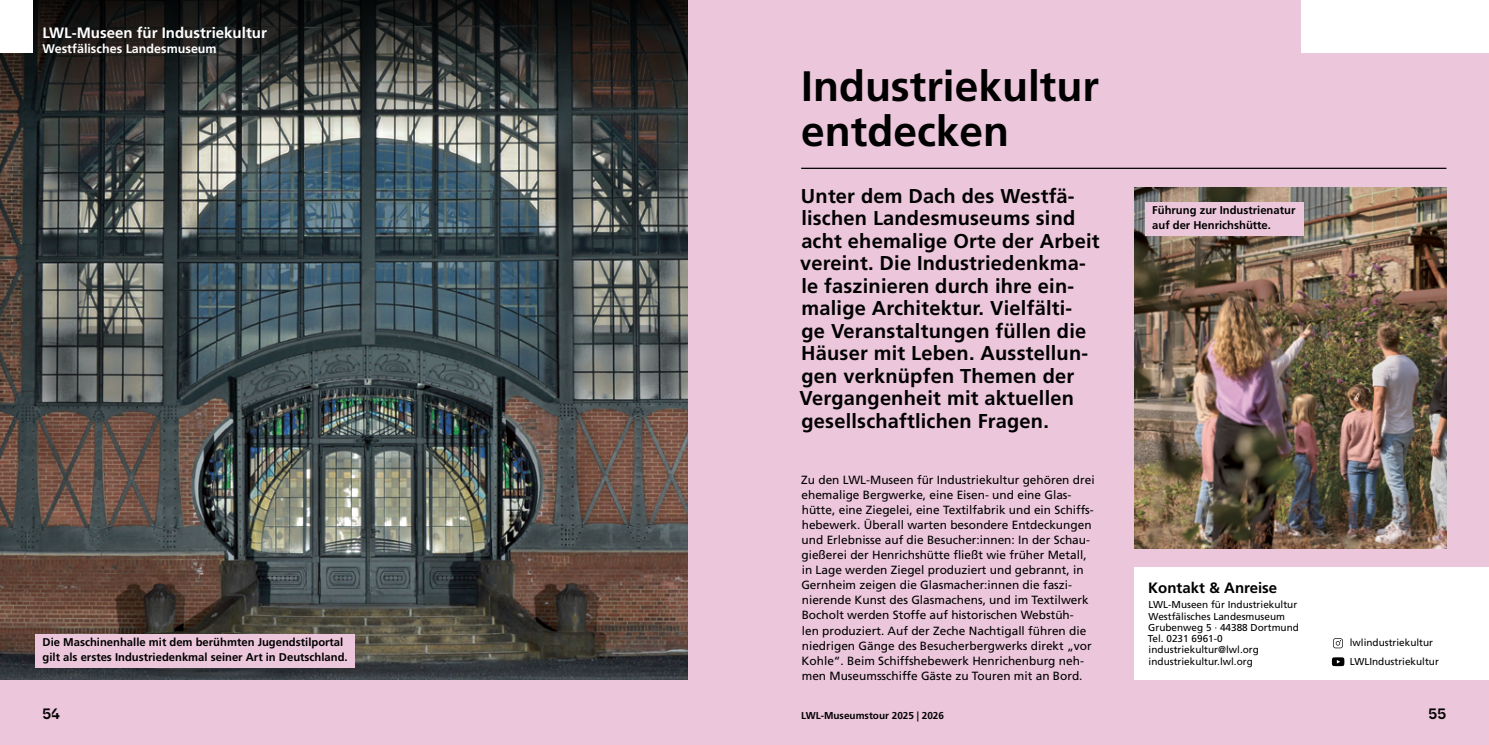
<style>
.page{position:relative;width:1489px;height:745px;background:#fff}
.page>*{position:absolute;margin:0;border:0;box-sizing:border-box;transform-origin:0 0}
.t1{font:700 42.5px/45px "Frutiger LT Std";color:#000}
.t2{font:700 20px/22.5px "Frutiger LT Std";letter-spacing:.01em;color:#000}
.t3{font:700 15px "Frutiger LT Std";color:#fff}
.t4{font:700 15px "Frutiger LT Std";color:#000}
.t5{font:600 15px "Safiro";color:#000}
.t6{font:700 12.5px "Frutiger LT Std";color:#fff}
.t7{font:11.88px/15px "Frutiger LT Std";color:#000}
.t8{font:700 11.25px/15px "Frutiger LT Std";color:#000}
.t9{font:10px/11.2px "Frutiger LT Std";color:#000}
.t10{font:700 10px "Frutiger LT Std";color:#000}
</style>
<div class="page">
<div style="left:0;top:0;width:1488px;height:744px;background:#ecc6db"></div>
<img style="left:0;top:131px;width:687px;height:548px">
<svg style="left:0;top:0;width:687px;height:131px"></svg>
<div style="left:0;top:0;width:33px;height:53px;background:#fff"></div>
<div style="left:1300px;top:0;width:188px;height:52px;background:#fff"></div>
<hr style="left:801px;top:168px;width:645px;height:1px;background:#000">
<div style="left:1134px;top:566px;width:354px;height:113px;background:#fff"></div>
<img style="left:1134px;top:188px;width:312px;height:360px">
<svg style="left:1333px;top:638px;width:9px;height:10px"></svg>
<svg style="left:1331px;top:657px;width:13px;height:8px"></svg>
<div style="left:35px;top:633px;width:320px;height:34px;background:#ecc6db"></div>
<div style="left:1144px;top:202px;width:159px;height:33px;background:#ecc6db"></div>
<p class="t3" style="left:43px;top:23px;width:226px">LWL-Museen für Industriekultur</p>
<p class="t6" style="left:43px;top:41px;width:176px">Westfälisches Landesmuseum</p>
<p class="t8" style="left:43px;top:634px;width:307px">Die Maschinenhalle mit dem berühmten Jugendstilportal gilt als erstes Industriedenkmal seiner Art in Deutschland.</p>
<h2 class="t1" style="left:801px;top:64px;width:299px">Industriekultur entdecken</h2>
<p class="t2" style="left:799px;top:184px;width:301px">Unter dem Dach des Westfä&shy;lischen Landesmuseums sind acht ehemalige Orte der Arbeit vereint. Die Industriedenkma&shy;le faszinieren durch ihre ein&shy;malige Architektur. Vielfälti-<br>ge Veranstaltungen füllen die<br>Häuser mit Leben. Ausstellun&shy;gen verknüpfen Themen der<br>Vergangenheit mit aktuellen gesellschaftlichen Fragen.</p>
<p class="t7" style="left:801px;top:472px;width:295px">Zu den LWL-Museen für Industriekultur gehören drei ehemalige Bergwerke, eine Eisen- und eine Glas&shy;hütte, eine Ziegelei, eine Textilfabrik und ein Schiffs&shy;hebewerk. Überall warten besondere Entdeckungen und Erlebnisse auf die Besucher:innen: In der Schau&shy;gießerei der Henrichshütte fließt wie früher Metall, in Lage werden Ziegel produziert und gebrannt, in Gernheim zeigen die Glasmacher:innen die faszi&shy;nierende Kunst des Glasmachens, und im Textilwerk Bocholt werden Stoffe auf historischen Webstüh-<br>len produziert. Auf der Zeche Nachtigall führen die niedrigen Gänge des Besucherbergwerks direkt „vor Kohle“. Beim Schiffshebewerk Henrichenburg neh&shy;men Museumsschiffe Gäste zu Touren mit an Bord.</p>
<p class="t8" style="left:1152px;top:202px;width:145px">Führung zur Industrienatur auf der Henrichshütte.</p>
<h4 class="t4" style="left:1148px;top:578px;width:130px">Kontakt &amp; Anreise</h4>
<p class="t9" style="left:1147px;top:598px;width:153px">LWL-Museen für Industriekultur<br>Westfälisches Landesmuseum<br>Grubenweg 5 · 44388 Dortmund<br>Tel. 0231 6961-0 industriekultur@lwl.org industriekultur.lwl.org</p>
<p class="t9" style="left:1349px;top:632px;width:91px;line-height:18.8px">lwlindustriekultur<br>LWLIndustriekultur</p>
<p class="t5" style="left:43px;top:704px;width:19px">54</p>
<p class="t10" style="left:801px;top:709px;width:144px">LWL-Museumstour 2025 | 2026</p>
<p class="t5" style="left:1428px;top:704px;width:19px">55</p>
</div>
